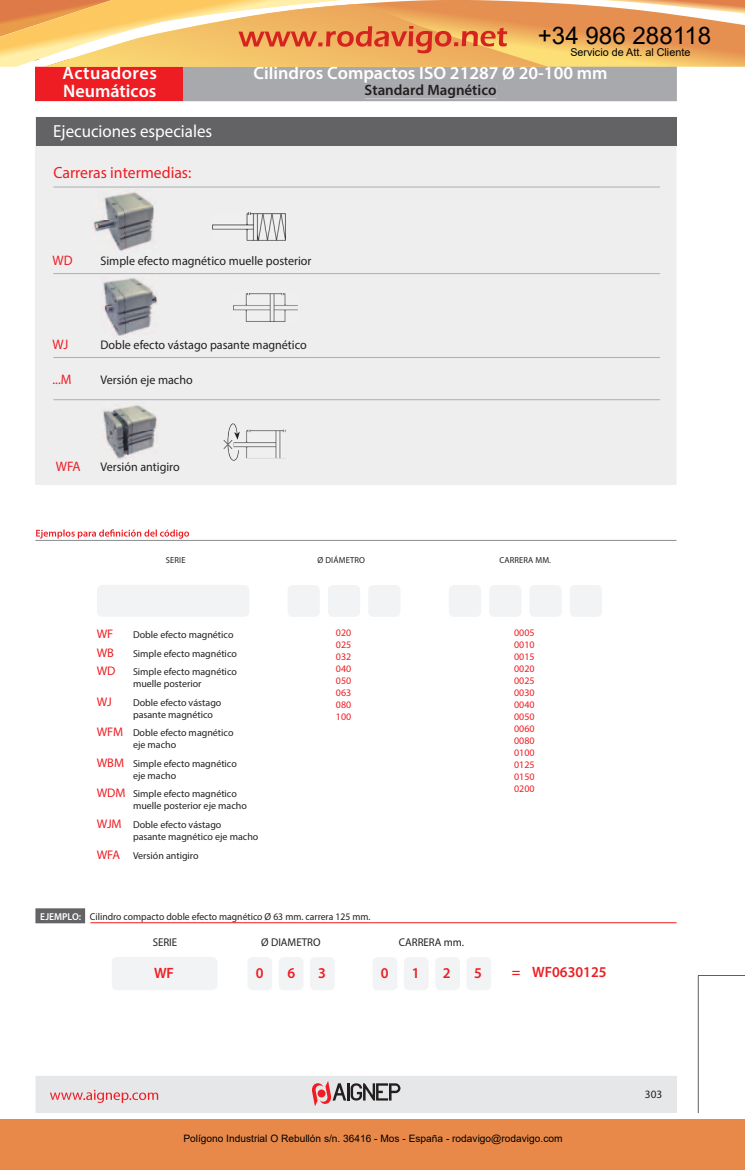
<style>
.page{position:relative;width:745px;height:1170px;background:#fff}
.page>*{position:absolute;margin:0;border:0;box-sizing:border-box;transform-origin:0 0}
.t1{font:24.12px "Arial";color:#000}
.t2{font:600 18.12px/17.5px "Myriad Pro";color:#fff}
.t3{font:17.5px "Myriad Pro";color:#fff}
.t4{font:16.25px "Myriad Pro";color:#ee1d23}
.t5{font:600 15px "Myriad Pro";color:#ee1d23}
.t6{font:600 15px "Myriad Pro";color:#231f20}
.t7{font:13.75px "Myriad Pro";letter-spacing:-.01em;color:#ee1d23}
.t8{font:12.5px "Myriad Pro";color:#231f20}
.t9{font:12.5px "Myriad Pro";color:#ee1d23}
.t10{font:11.25px "Myriad Pro";color:#231f20}
.t11{font:10.75px "Arial";color:#000}
.t12{font:10.12px "Arial";color:#000}
.t13{font:10px/12px "Myriad Pro";color:#231f20}
.t14{font:10px/12px "Myriad Pro";color:#ee1d23;text-align:justify}
.t15{font:8.75px "Myriad Pro";letter-spacing:.02em;color:#231f20}
.s1{font-size:12.5px;color:#ee1d23}
.s2{font-weight:600;color:#fff}
</style>
<div class="page">
<svg style="left:35px;top:1076px;width:642px;height:36px;background:#e1dddf"></svg>
<hr style="left:90px;top:922px;width:586px;height:1px;background:#ee1d23">
<div style="left:35px;top:908px;width:50px;height:15px;background:#636366"></div>
<div style="left:112px;top:956px;width:105px;height:34px;background:#f2f3f4;border-radius:5px"></div>
<div style="left:404px;top:957px;width:25px;height:33px;background:#f2f3f4;border-radius:5px"></div>
<div style="left:373px;top:957px;width:24px;height:33px;background:#f2f3f4;border-radius:5px"></div>
<div style="left:435px;top:957px;width:25px;height:33px;background:#f2f3f4;border-radius:5px"></div>
<div style="left:279px;top:957px;width:24px;height:33px;background:#f2f3f4;border-radius:5px"></div>
<div style="left:247px;top:957px;width:25px;height:33px;background:#f2f3f4;border-radius:5px"></div>
<div style="left:310px;top:957px;width:25px;height:33px;background:#f2f3f4;border-radius:5px"></div>
<div style="left:466px;top:957px;width:25px;height:33px;background:#f2f3f4;border-radius:5px"></div>
<hr style="left:35px;top:540px;width:641px;height:1px;background:#8a8c8f">
<svg style="left:36px;top:529px;width:67px;height:9px"></svg>
<div style="left:97px;top:585px;width:152px;height:31px;background:#f2f3f4;border-radius:5px"></div>
<div style="left:489px;top:585px;width:32px;height:32px;background:#f2f3f4;border-radius:5px"></div>
<div style="left:449px;top:585px;width:32px;height:32px;background:#f2f3f4;border-radius:5px"></div>
<div style="left:529px;top:585px;width:33px;height:32px;background:#f2f3f4;border-radius:5px"></div>
<div style="left:328px;top:585px;width:32px;height:32px;background:#f2f3f4;border-radius:5px"></div>
<div style="left:288px;top:585px;width:32px;height:32px;background:#f2f3f4;border-radius:5px"></div>
<div style="left:368px;top:585px;width:32px;height:32px;background:#f2f3f4;border-radius:5px"></div>
<div style="left:570px;top:585px;width:32px;height:32px;background:#f2f3f4;border-radius:5px"></div>
<div style="left:35px;top:117px;width:641px;height:367px;background:#eeeeef"></div>
<div style="left:101px;top:256px;width:210px;height:12px;background:#eeeeef"></div>
<div style="left:101px;top:340px;width:205px;height:12px;background:#eeeeef"></div>
<div style="left:101px;top:374px;width:91px;height:12px;background:#eeeeef"></div>
<div style="left:101px;top:462px;width:78px;height:11px;background:#eeeeef"></div>
<img style="left:213px;top:212px;width:72px;height:28px">
<img style="left:233px;top:293px;width:64px;height:28px">
<hr style="left:53px;top:273px;width:607px;height:1px;background:#adaeb2">
<hr style="left:53px;top:357px;width:607px;height:1px;background:#adaeb2">
<hr style="left:53px;top:399px;width:607px;height:1px;background:#adaeb2">
<hr style="left:53px;top:187px;width:607px;height:1px;background:#adaeb2">
<img style="left:92px;top:189px;width:64px;height:63px">
<img style="left:101px;top:276px;width:57px;height:61px">
<img style="left:101px;top:402px;width:57px;height:58px">
<img style="left:240px;top:429px;width:46px;height:29px">
<svg style="left:223px;top:423px;width:17px;height:37px"></svg>
<div style="left:36px;top:117px;width:641px;height:29px;background:#636366"></div>
<svg style="left:698px;top:975px;width:46px;height:137px"></svg>
<div style="left:0;top:1119px;width:745px;height:50px;background:#e88949"></div>
<svg style="left:0;top:0;width:745px;height:101px;background:#e0ab7d"></svg>
<h1 class="t1" style="left:538px;top:18px;width:175px">+34 986 288118</h1>
<h2 class="t2" style="left:63px;top:66px;width:96px">Actuadores<br>Neumáticos</h2>
<h3 class="t3" style="left:53px;top:125px;width:161px">Ejecuciones especiales</h3>
<h3 class="t4" style="left:53px;top:167px;width:140px">Carreras intermedias:</h3>
<p class="t11" style="left:570px;top:45px;width:121px">Servicio de Att. al Cliente</p>
<h2 class="t2" style="left:254px;top:66px;width:355px">Cilindros Compactos ISO 21287 Ø 20-100 mm</h2>
<h3 class="t6" style="left:365px;top:84px;width:133px">Standard Magnético</h3>
<h3 class="t7" style="left:52px;top:255px;width:22px">WD</h3>
<p class="t8" style="left:100px;top:256px;width:213px">Simple efecto magnético muelle posterior</p>
<h3 class="t7" style="left:52px;top:339px;width:17px">WJ</h3>
<p class="t8" style="left:100px;top:340px;width:208px">Doble efecto vástago pasante magnético</p>
<h3 class="t7" style="left:52px;top:374px;width:20px">...M</h3>
<p class="t8" style="left:100px;top:374px;width:94px">Versión eje macho</p>
<h3 class="t7" style="left:56px;top:461px;width:26px">WFA</h3>
<p class="t8" style="left:100px;top:462px;width:81px">Versión antigiro</p>
<p class="t15" style="left:166px;top:556px;width:21px">SERIE</p>
<p class="t15" style="left:317px;top:556px;width:49px">Ø DIÁMETRO</p>
<p class="t15" style="left:499px;top:556px;width:53px">CARRERA MM.</p>
<p class="t9" style="left:97px;top:629px;width:18px">WF</p>
<p class="t13" style="left:133px;top:629px;width:102px">Doble efecto magnético</p>
<p class="t9" style="left:97px;top:647px;width:19px">WB</p>
<p class="t13" style="left:133px;top:648px;width:105px">Simple efecto magnético</p>
<p class="t9" style="left:97px;top:666px;width:20px">WD</p>
<p class="t13" style="left:133px;top:666px;width:105px">Simple efecto magnético muelle posterior</p>
<p class="t9" style="left:97px;top:696px;width:16px">WJ</p>
<p class="t13" style="left:133px;top:697px;width:90px">Doble efecto vástago pasante magnético</p>
<p class="t13" style="left:133px;top:728px;width:102px;text-indent:-36px"><span class="s1">WFM</span> Doble efecto magnético eje macho</p>
<p class="t13" style="left:133px;top:758px;width:105px;text-indent:-36px"><span class="s1">WBM</span> Simple efecto magnético eje macho</p>
<p class="t13" style="left:133px;top:789px;width:115px;text-indent:-36px"><span class="s1">WDM</span> Simple efecto magnético muelle posterior eje macho</p>
<p class="t13" style="left:133px;top:819px;width:127px;text-indent:-36px"><span class="s1">WJM</span> Doble efecto vástago<br>pasante magnético eje macho</p>
<p class="t13" style="left:97px;top:850px;width:103px"><span class="s1">WFA</span> Versión antigiro</p>
<p class="t14" style="left:336px;top:628px;width:17px">020<br>025<br>032<br>040<br>050<br>063<br>080<br>100</p>
<p class="t14" style="left:514px;top:628px;width:22px">0005<br>0010<br>0015<br>0020<br>0025<br>0030<br>0040<br>0050<br>0060<br>0080<br>0100<br>0125<br>0150<br>0200</p>
<p class="t13" style="left:40px;top:911px;width:332px"><span class="s2">EJEMPLO:</span> Cilindro compacto doble efecto magnético Ø 63 mm. carrera 125 mm.</p>
<p class="t10" style="left:153px;top:938px;width:26px">SERIE</p>
<p class="t10" style="left:261px;top:938px;width:61px">Ø DIAMETRO</p>
<p class="t10" style="left:399px;top:938px;width:67px">CARRERA mm.</p>
<h3 class="t5" style="left:154px;top:966px;width:21px">WF</h3>
<h3 class="t5" style="left:256px;top:966px;width:9px">0</h3>
<h3 class="t5" style="left:287px;top:966px;width:9px">6</h3>
<h3 class="t5" style="left:318px;top:966px;width:9px">3</h3>
<h3 class="t5" style="left:381px;top:966px;width:9px">0</h3>
<h3 class="t5" style="left:412px;top:966px;width:9px">1</h3>
<h3 class="t5" style="left:443px;top:966px;width:9px">2</h3>
<h3 class="t5" style="left:474px;top:966px;width:9px">5</h3>
<h3 class="t5" style="left:512px;top:966px;width:96px">= WF0630125</h3>
<p class="t12" style="left:183px;top:1130px;width:381px">Polígono Industrial O Rebullón s/n. 36416 - Mos - España - rodavigo@rodavigo.com</p>
<p class="t10" style="left:645px;top:1090px;width:19px">303</p>
</div>
